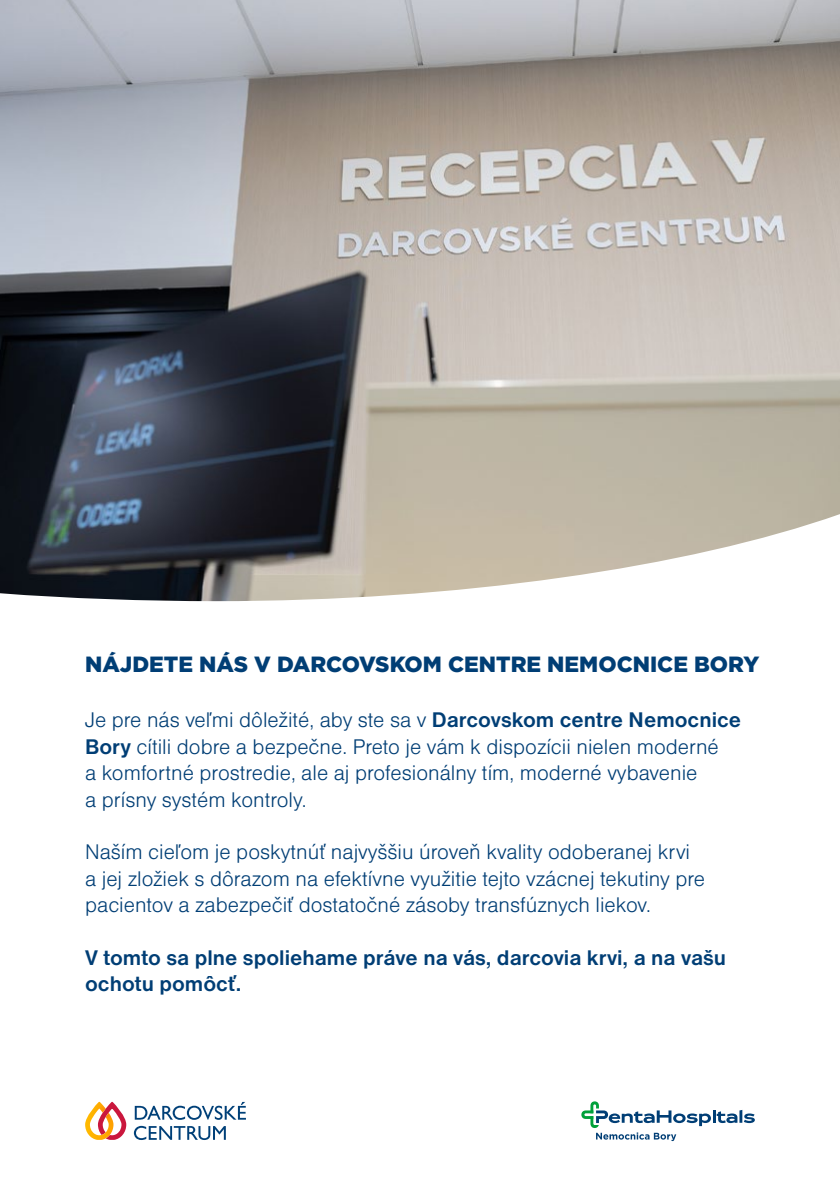
<style>
.page{position:relative;width:840px;height:1191px;background:#fff}
.page>*{position:absolute;margin:0;border:0;box-sizing:border-box;transform-origin:0 0}
.t1{font:22px/26.4px "Nimbus Sans DOT Ligh";color:#003e75}
.t2{font:700 22px/26.4px "Nimbus Sans DOT";color:#003e75}
.t3{font:900 22px "Gotham";color:#003e75}
.s1{font-family:"Nimbus Sans DOT";font-weight:700}
</style>
<div class="page">
<img style="left:0;top:0;width:839px;height:601px">
<svg style="left:581px;top:1101px;width:173px;height:40px"></svg>
<svg style="left:135px;top:1102px;width:111px;height:17px"></svg>
<svg style="left:134px;top:1125px;width:92px;height:15px"></svg>
<svg style="left:112px;top:1101px;width:14px;height:38px"></svg>
<img style="left:85px;top:1102px;width:28px;height:37px">
<p class="t3" style="left:85px;top:649px;width:675px">NÁJDETE NÁS V DARCOVSKOM CENTRE NEMOCNICE BORY</p>
<p class="t1" style="left:85px;top:707px;width:657px">Je pre nás veľmi dôležité, aby ste sa v <span class="s1">Darcovskom centre Nemocnice Bory</span> cítili dobre a bezpečne. Preto je vám k dispozícii nielen moderné<br>a komfortné prostredie, ale aj profesionálny tím, moderné vybavenie<br>a prísny systém kontroly.</p>
<p class="t1" style="left:85px;top:839px;width:621px">Naším cieľom je poskytnúť najvyššiu úroveň kvality odoberanej krvi a jej zložiek s dôrazom na efektívne využitie tejto vzácnej tekutiny pre pacientov a zabezpečiť dostatočné zásoby transfúznych liekov.</p>
<p class="t2" style="left:85px;top:944px;width:642px">V tomto sa plne spoliehame práve na vás, darcovia krvi, a na vašu ochotu pomôcť.</p>
</div>
